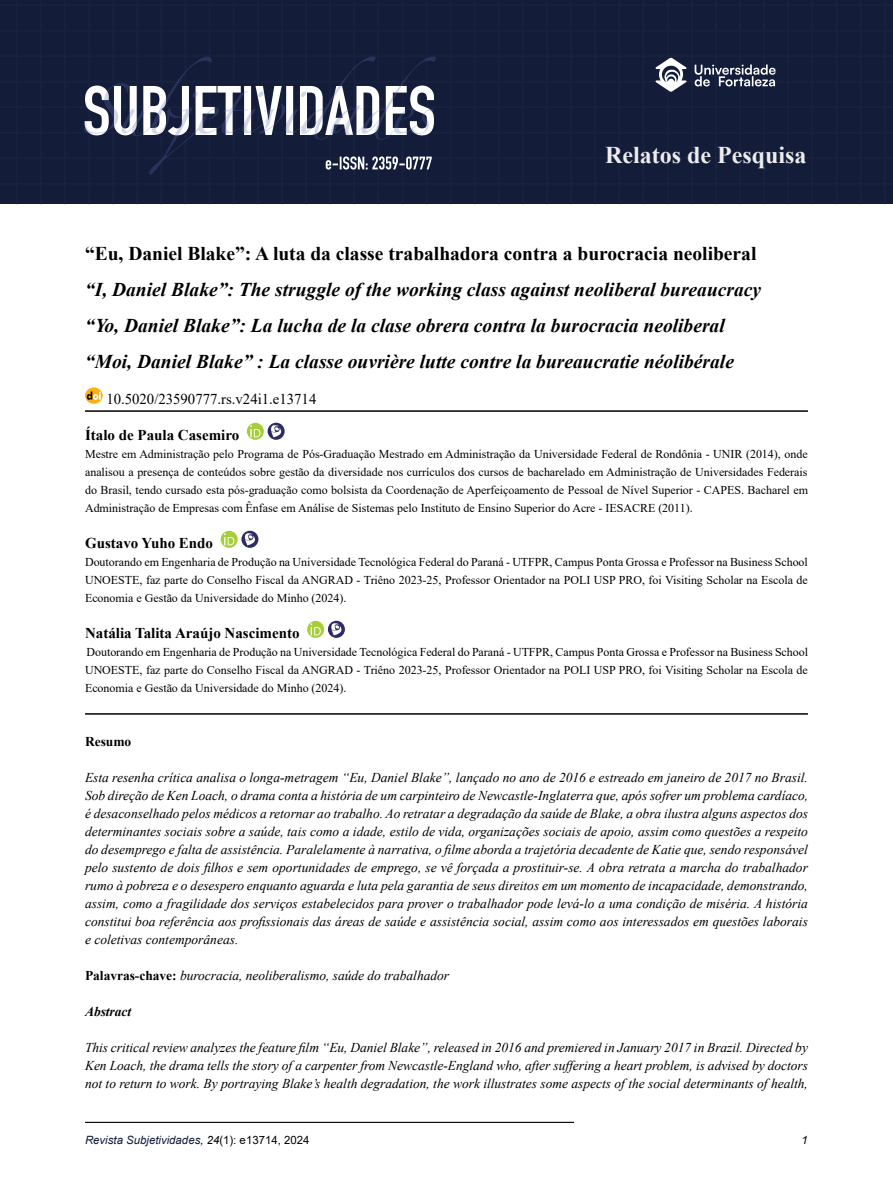
<style>
.page{position:relative;width:893px;height:1191px;background:#fff}
.page>*{position:absolute;margin:0;border:0;box-sizing:border-box;transform-origin:0 0}
.t1{font:700 24px "Times New Roman";color:#ededed}
.t2{font:italic 700 19.5px/36px "Times New Roman";color:#000}
.t3{font:700 19.5px "Times New Roman";color:#000}
.t4{font:700 15px "Times New Roman";color:#000}
.t5{font:15px "Times New Roman";color:#000}
.t6{font:italic 13.5px/18px "Times New Roman";letter-spacing:-.005em;color:#000;text-align:justify}
.t7{font:italic 700 13.5px "Times New Roman";letter-spacing:-.005em;color:#000}
.t8{font:700 13.5px "Times New Roman";letter-spacing:-.005em;color:#000}
.t9{font:12px/18px "Times New Roman";color:#000;text-align:justify}
.t10{font:italic 11.4px "Arial";color:#131c39}
.t11{font:italic 11.4px "Arial";color:#000}
.s1{font-weight:700;font-style:normal}
.s2{color:#000}
.s3{font-style:normal;color:#000}
</style>
<div class="page">
<div style="left:0;top:0;width:893px;height:204px;background:#131c39"></div>
<hr style="left:85px;top:1121px;width:489px;height:2px;background:#000">
<svg style="left:655px;top:57px;width:32px;height:35px"></svg>
<svg style="left:695px;top:64px;width:81px;height:22px;background:#5f6578"></svg>
<svg style="left:84px;top:57px;width:352px;height:118px"></svg>
<hr style="left:85px;top:410px;width:723px;height:2px;background:#000">
<hr style="left:85px;top:713px;width:723px;height:1px;background:#000">
<svg style="left:85px;top:387px;width:18px;height:17px"></svg>
<svg style="left:87px;top:391px;width:14px;height:9px"></svg>
<svg style="left:247px;top:423px;width:17px;height:17px"></svg>
<svg style="left:250px;top:425px;width:10px;height:12px"></svg>
<svg style="left:268px;top:423px;width:17px;height:17px"></svg>
<svg style="left:269px;top:422px;width:16px;height:15px"></svg>
<svg style="left:221px;top:531px;width:17px;height:17px"></svg>
<svg style="left:224px;top:533px;width:10px;height:12px"></svg>
<svg style="left:241px;top:531px;width:17px;height:17px"></svg>
<svg style="left:242px;top:530px;width:17px;height:15px"></svg>
<svg style="left:307px;top:621px;width:17px;height:17px"></svg>
<svg style="left:310px;top:623px;width:11px;height:12px"></svg>
<svg style="left:328px;top:621px;width:17px;height:17px"></svg>
<svg style="left:329px;top:620px;width:16px;height:15px"></svg>
<h1 class="t1" style="left:605px;top:138px;width:203px">Relatos de Pesquisa</h1>
<h2 class="t3" style="left:85px;top:239px;width:673px">“Eu, Daniel Blake”: A luta da classe trabalhadora contra a burocracia neoliberal</h2>
<p class="t2" style="left:85px;top:271px;width:678px">“I, Daniel Blake”: The struggle of the working class against neoliberal bureaucracy “Yo, Daniel Blake”: La lucha de la clase obrera contra la burocracia neoliberal “Moi, Daniel Blake” : La classe ouvrière lutte contre la bureaucratie néolibérale</p>
<p class="t5" style="left:106px;top:388px;width:212px">10.5020/23590777.rs.v24i1.e13714</p>
<p class="t4" style="left:85px;top:424px;width:156px">Ítalo de Paula Casemiro</p>
<p class="t9" style="left:85px;top:444px;width:724px">Mestre em Administração pelo Programa de Pós-Graduação Mestrado em Administração da Universidade Federal de Rondônia - UNIR (2014), onde analisou a presença de conteúdos sobre gestão da diversidade nos currículos dos cursos de bacharelado em Administração de Universidades Federais do Brasil, tendo cursado esta pós-graduação como bolsista da Coordenação de Aperfeiçoamento de Pessoal de Nível Superior - CAPES. Bacharel em Administração de Empresas com Ênfase em Análise de Sistemas pelo Instituto de Ensino Superior do Acre - IESACRE (2011).</p>
<p class="t4" style="left:85px;top:532px;width:130px">Gustavo Yuho Endo</p>
<p class="t9" style="left:85px;top:552px;width:724px">Doutorando em Engenharia de Produção na Universidade Tecnológica Federal do Paraná - UTFPR, Campus Ponta Grossa e Professor na Business School UNOESTE, faz parte do Conselho Fiscal da ANGRAD - Triêno 2023-25, Professor Orientador na POLI USP PRO, foi Visiting Scholar na Escola de Economia e Gestão da Universidade do Minho (2024).</p>
<p class="t4" style="left:85px;top:622px;width:216px">Natália Talita Araújo Nascimento</p>
<p class="t9" style="left:85px;top:642px;width:725px">Doutorando em Engenharia de Produção na Universidade Tecnológica Federal do Paraná - UTFPR, Campus Ponta Grossa e Professor na Business School UNOESTE, faz parte do Conselho Fiscal da ANGRAD - Triêno 2023-25, Professor Orientador na POLI USP PRO, foi Visiting Scholar na Escola de Economia e Gestão da Universidade do Minho (2024).</p>
<p class="t8" style="left:85px;top:731px;width:48px">Resumo</p>
<p class="t6" style="left:85px;top:768px;width:725px">Esta resenha crítica analisa o longa-metragem “Eu, Daniel Blake”, lançado no ano de 2016 e estreado em janeiro de 2017 no Brasil.<br>Sob direção de Ken Loach, o drama conta a história de um carpinteiro de Newcastle-Inglaterra que, após sofrer um problema cardíaco, é desaconselhado pelos médicos a retornar ao trabalho. Ao retratar a degradação da saúde de Blake, a obra ilustra alguns aspectos dos determinantes sociais sobre a saúde, tais como a idade, estilo de vida, organizações sociais de apoio, assim como questões a respeito do desemprego e falta de assistência. Paralelamente à narrativa, o filme aborda a trajetória decadente de Katie que, sendo responsável pelo sustento de dois filhos e sem oportunidades de emprego, se vê forçada a prostituir-se. A obra retrata a marcha do trabalhador rumo à pobreza e o desespero enquanto aguarda e luta pela garantia de seus direitos em um momento de incapacidade, demonstrando, assim, como a fragilidade dos serviços estabelecidos para prover o trabalhador pode levá-lo a uma condição de miséria. A história constitui boa referência aos profissionais das áreas de saúde e assistência social, assim como aos interessados em questões laborais e coletivas contemporâneas.</p>
<p class="t6" style="left:85px;top:966px;width:366px"><span class="s1">Palavras-chave:</span> burocracia, neoliberalismo, saúde do trabalhador</p>
<p class="t7" style="left:85px;top:1002px;width:48px">Abstract</p>
<p class="t6" style="left:85px;top:1038px;width:724px">This critical review analyzes the feature film “Eu, Daniel Blake”, released in 2016 and premiered in January 2017 in Brazil. Directed by Ken Loach, the drama tells the story of a carpenter from Newcastle-England who, after suffering a heart problem, is advised by doctors not to return to work. By portraying Blake’s health degradation, the work illustrates some aspects of the social determinants of health,</p>
<p class="t10" style="left:85px;top:1132px;width:226px">Revista Subjetividades<span class="s2">, 24</span><span class="s3">(1): e13714, 2024</span></p>
<p class="t11" style="left:802px;top:1132px;width:8px">1</p>
</div>
